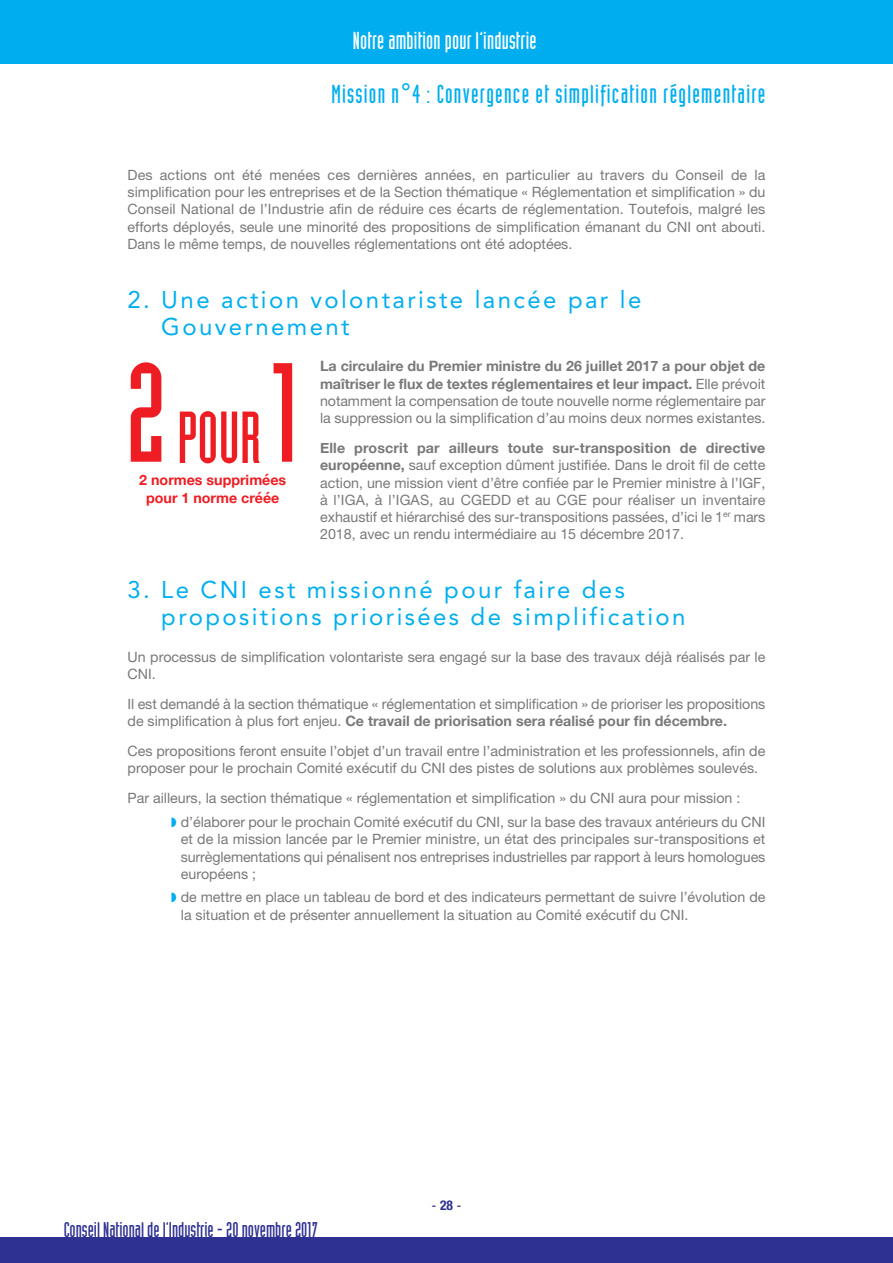
<style>
.page{position:relative;width:893px;height:1263px;background:#fff}
.page>*{position:absolute;margin:0;border:0;box-sizing:border-box;transform-origin:0 0}
.t1{font:72px "Industria Solid";color:#ee1d23}
.t2{font:25.5px "Industria Solid";letter-spacing:.05em;color:#00aeef}
.t3{font:24px/27px "Avenir";letter-spacing:.1em;color:#00aeef}
.t4{font:24px "Industria Solid";letter-spacing:.01em;color:#fff}
.t5{font:20.85px "Industria Solid";color:#2e3092}
.t6{font:14.25px/17.2px "Helvetica Neue LT Pro";color:#7a797a}
.t7{font:700 14.25px/17.2px "Helvetica Neue";color:#7a797a}
.t8{font:700 14.25px/17.2px "Helvetica Neue";color:#ee1d23;text-align:center}
.t9{font:13.5px "Helvetica";color:#2e3092}
.s1{font-family:"Lucida Grande"}
.s2{font-family:"Helvetica Neue LT Pro";font-weight:400}
.s3{font-family:"Helvetica Neue";font-weight:700}
.s4{font-size:138px}
.s5{font-family:"Helvetica Neue";font-weight:700;font-stretch:condensed}
</style>
<div class="page">
<div style="left:0;top:1237px;width:893px;height:26px;background:#2e3092"></div>
<div style="left:0;top:0;width:893px;height:64px;background:#00aeef"></div>
<h3 class="t4" style="left:353px;top:32px;width:185px">Notre ambition pour l’industrie</h3>
<h2 class="t2" style="left:331px;top:84px;width:436px">Mission n<span class="s1">°</span>4 : Convergence et simplification réglementaire</h2>
<p class="t6" style="left:128px;top:168px;width:639px;text-align:justify">Des actions ont été menées ces dernières années, en particulier au travers du Conseil de la simplification pour les entreprises et de la Section thématique « Réglementation et simplification » du Conseil National de l’Industrie afin de réduire ces écarts de réglementation. Toutefois, malgré les efforts déployés, seule une minorité des propositions de simplification émanant du CNI ont abouti.<br>Dans le même temps, de nouvelles réglementations ont été adoptées.</p>
<h3 class="t3" style="left:161px;top:285px;width:481px;text-indent:-34px">2. Une action volontariste lancée par le<br>Gouvernement</h3>
<p class="t7" style="left:320px;top:357px;width:447px">La circulaire du Premier ministre du 26 juillet 2017 a pour objet de maîtriser le flux de textes réglementaires et leur impact. <span class="s2">Elle prévoit</span></p>
<p class="t6" style="left:320px;top:393px;width:447px">notamment la compensation de toute nouvelle norme réglementaire par la suppression ou la simplification d’au moins deux normes existantes.</p>
<p class="t7" style="left:320px;top:439px;width:447px">Elle proscrit par ailleurs toute sur-transposition de directive</p>
<p class="t6" style="left:320px;top:458px;width:447px;text-align:justify"><span class="s3">européenne,</span> sauf exception dûment justifiée. Dans le droit fil de cette action, une mission vient d’être confiée par le Premier ministre à l’IGF, à l’IGA, à l’IGAS, au CGEDD et au CGE pour réaliser un inventaire exhaustif et hiérarchisé des sur-transpositions passées, d’ici le 1<sup>er</sup> mars 2018, avec un rendu intermédiaire au 15 décembre 2017.</p>
<h3 class="t3" style="left:161px;top:576px;width:526px;text-indent:-34px">3. Le CNI est missionné pour faire des propositions priorisées de simplification</h3>
<p class="t6" style="left:128px;top:649px;width:639px">Un processus de simplification volontariste sera engagé sur la base des travaux déjà réalisés par le<br>CNI.</p>
<p class="t6" style="left:128px;top:696px;width:639px">Il est demandé à la section thématique « réglementation et simplification » de prioriser les propositions</p>
<p class="t7" style="left:128px;top:712px;width:601px"><span class="s2">de simplification à plus fort enjeu.</span> Ce travail de priorisation sera réalisé pour fin décembre.</p>
<p class="t6" style="left:128px;top:744px;width:639px">Ces propositions feront ensuite l’objet d’un travail entre l’administration et les professionnels, afin de proposer pour le prochain Comité exécutif du CNI des pistes de solutions aux problèmes soulevés.</p>
<p class="t6" style="left:181px;top:788px;width:586px;line-height:23.7px;text-indent:-53px">Par ailleurs, la section thématique « réglementation et simplification » du CNI aura pour mission : d’élaborer pour le prochain Comité exécutif du CNI, sur la base des travaux antérieurs du CNI</p>
<p class="t6" style="left:181px;top:832px;width:586px;text-align:justify">et de la mission lancée par le Premier ministre, un état des principales sur-transpositions et surrèglementations qui pénalisent nos entreprises industrielles par rapport à leurs homologues européens ;</p>
<p class="t6" style="left:181px;top:890px;width:586px">de mettre en place un tableau de bord et des indicateurs permettant de suivre l’évolution de la situation et de présenter annuellement la situation au Comité exécutif du CNI.</p>
<h1 class="t1" style="left:126px;top:412px;width:176px"><span class="s4">2</span>POUR<span class="s4">1</span></h1>
<p class="t8" style="left:139px;top:471px;width:148px">2 normes supprimées pour 1 norme créée</p>
<h3 class="t5" style="left:64px;top:1222px;width:256px">ConseilNationalde l’Industrie - 20 novembre2017</h3>
<p class="t9" style="left:432px;top:1197px;width:31px">-<span class="s5">28</span>-</p>
</div>
